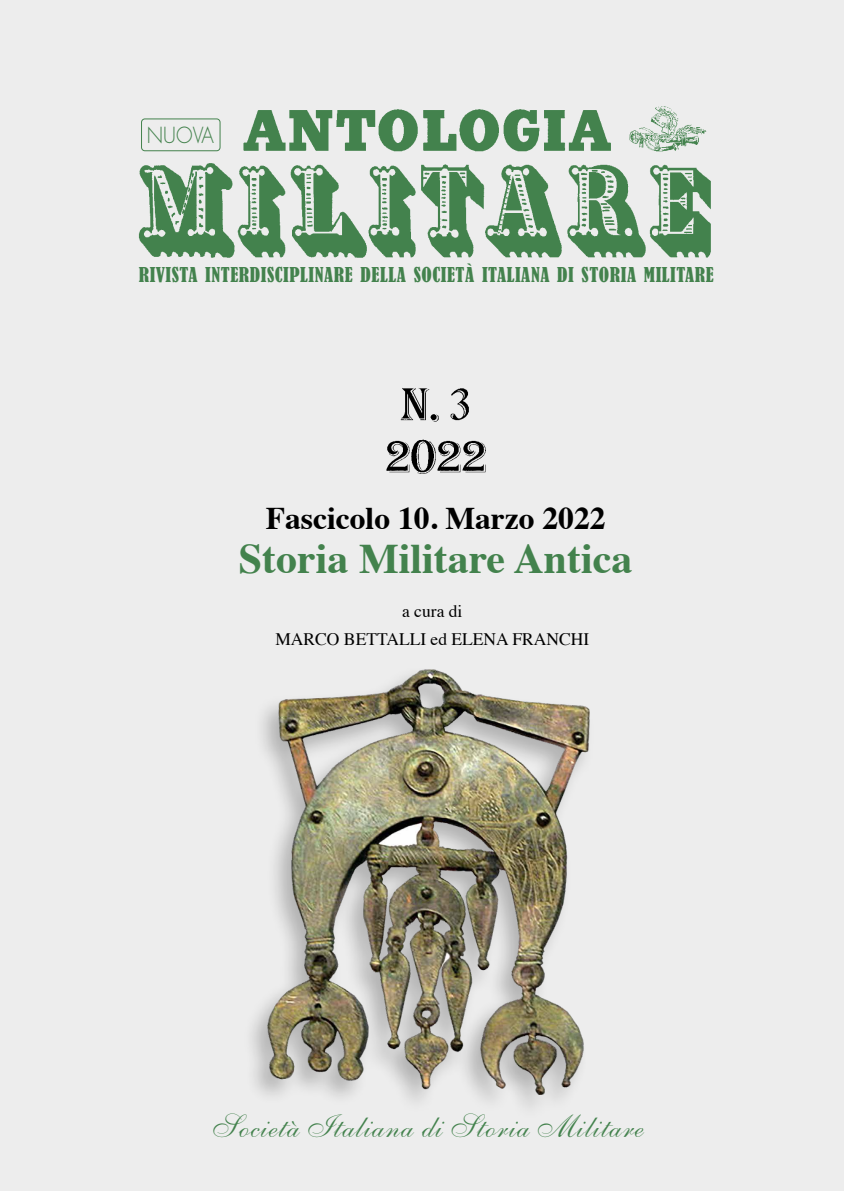
<style>
.page{position:relative;width:844px;height:1191px;background:#fff}
.page>*{position:absolute;margin:0;border:0;box-sizing:border-box;transform-origin:0 0}
.t1{font:700 42px "Times";color:#43824d}
.t2{font:32.38px "Shelley Allegro Script";letter-spacing:.03em;color:#43824d}
.t3{font:700 31.5px "Times";color:#000}
.t4{font:300 21.53px "Futura";color:#43824d;scale:.9 1}
.t5{font:condensed 19.25px "Bernard";letter-spacing:.03em;color:#43824d}
.t6{font:17.5px/28px "Times";color:#000;text-align:center}
</style>
<div class="page">
<div style="left:0;top:0;width:843px;height:1191px;background:#ededed"></div>
<img style="left:138px;top:163px;width:573px;height:95px">
<img style="left:243px;top:109px;width:368px;height:43px">
<div style="left:141px;top:118px;width:79px;height:33px;border:1px solid #43824d;border-radius:3px"></div>
<img style="left:629px;top:106px;width:78px;height:46px">
<img style="left:386px;top:388px;width:100px;height:86px">
<div style="left:242px;top:664px;width:353px;height:457px;background:#000;opacity:.25"></div>
<img style="left:267px;top:669px;width:322px;height:425px">
<p class="t4" style="left:147px;top:121px;width:76px">NUOVA</p>
<p class="t5" style="left:139px;top:264px;width:576px">RIVISTA INTERDISCIPLINARE DELLA SOCIETÀ ITALIANA DI STORIA MILITARE</p>
<p class="t3" style="left:266px;top:488px;width:341px">Fascicolo 10. Marzo 2022</p>
<p class="t1" style="left:239px;top:518px;width:395px">Storia Militare Antica</p>
<p class="t6" style="left:275px;top:595px;width:315px">a cura di<br>MARCO BETTALLI ed ELENA FRANCHI</p>
<p class="t2" style="left:207px;top:1107px;width:432px">Società Italiana di Storia Militare</p>
</div>
